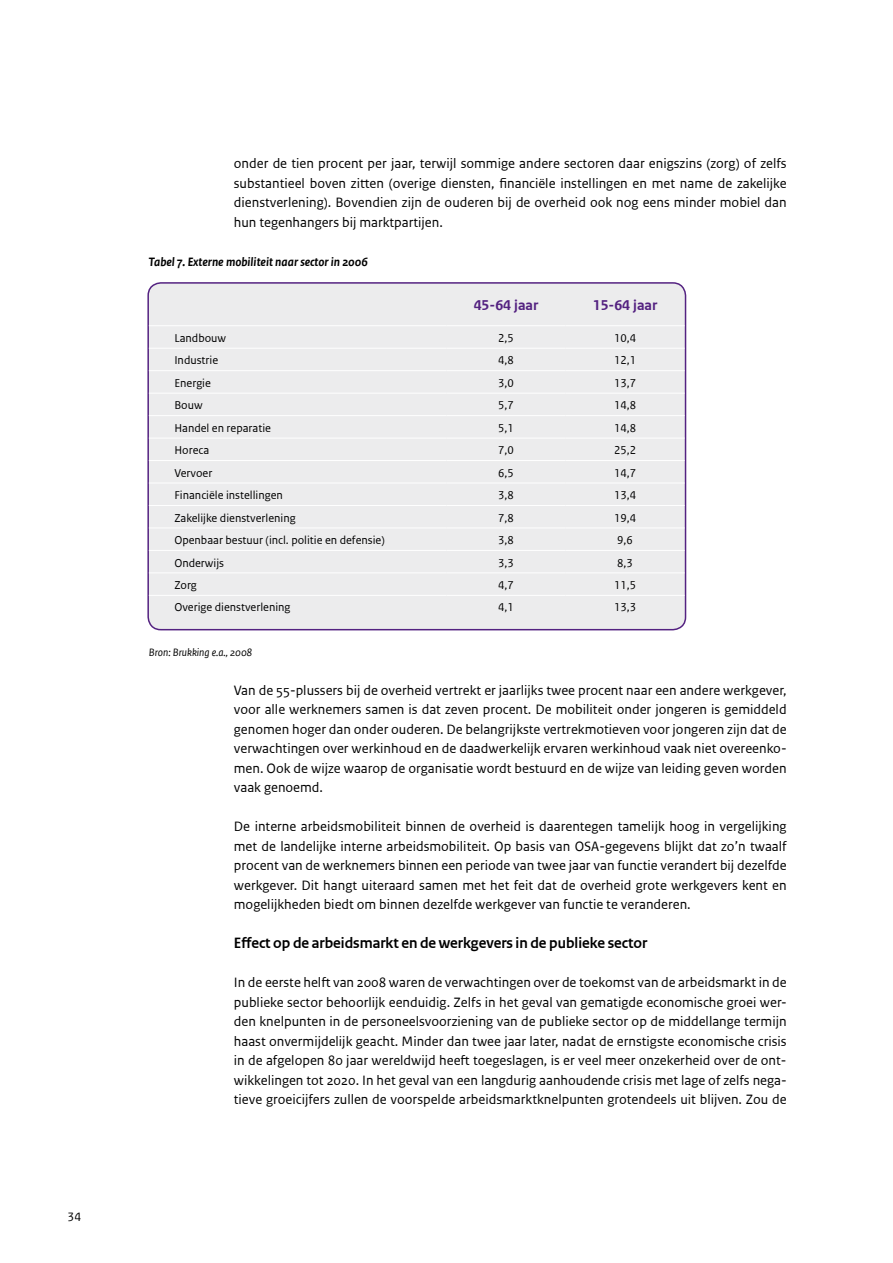
<style>
.page{position:relative;width:893px;height:1263px;background:#fff}
.page>*{position:absolute;margin:0;border:0;box-sizing:border-box;transform-origin:0 0}
.t1{font:700 15.75px "Rijksoverheid Sans Heading TT";color:#000}
.t2{font:700 15px "Rijksoverheid Sans Text TT";color:#542281}
.t3{font:14.25px/19.5px "Rijksoverheid Sans Text TT";color:#000;text-align:justify}
.t4{font:italic 700 12.75px "Rijksoverheid Sans Text TT";color:#000}
.t5{font:12.75px "Rijksoverheid Sans Text TT";color:#000}
.t6{font:12px "Rijksoverheid Sans Text TT";color:#000}
.t7{font:italic 11.25px "Rijksoverheid Sans Text TT";color:#000}
</style>
<div class="page">
<div style="left:148px;top:283px;width:537px;height:347px;background:#ececed;border-radius:13px"></div>
<div style="left:147px;top:282px;width:539px;height:348px;border:2px solid #542281;border-radius:13px"></div>
<hr style="left:149px;top:325px;width:297px;height:1px;background:#fff">
<hr style="left:446px;top:325px;width:120px;height:1px;background:#fff">
<hr style="left:566px;top:325px;width:119px;height:1px;background:#fff">
<hr style="left:149px;top:348px;width:297px;height:1px;background:#fff">
<hr style="left:446px;top:348px;width:120px;height:1px;background:#fff">
<hr style="left:566px;top:348px;width:119px;height:1px;background:#fff">
<hr style="left:149px;top:370px;width:297px;height:1px;background:#fff">
<hr style="left:446px;top:370px;width:120px;height:1px;background:#fff">
<hr style="left:566px;top:370px;width:119px;height:1px;background:#fff">
<hr style="left:149px;top:393px;width:297px;height:1px;background:#fff">
<hr style="left:446px;top:393px;width:120px;height:1px;background:#fff">
<hr style="left:566px;top:393px;width:119px;height:1px;background:#fff">
<hr style="left:149px;top:415px;width:297px;height:1px;background:#fff">
<hr style="left:446px;top:415px;width:120px;height:1px;background:#fff">
<hr style="left:566px;top:415px;width:119px;height:1px;background:#fff">
<hr style="left:149px;top:438px;width:297px;height:1px;background:#fff">
<hr style="left:446px;top:438px;width:120px;height:1px;background:#fff">
<hr style="left:566px;top:438px;width:119px;height:1px;background:#fff">
<hr style="left:149px;top:460px;width:297px;height:1px;background:#fff">
<hr style="left:446px;top:460px;width:120px;height:1px;background:#fff">
<hr style="left:566px;top:460px;width:119px;height:1px;background:#fff">
<hr style="left:149px;top:483px;width:297px;height:1px;background:#fff">
<hr style="left:446px;top:483px;width:120px;height:1px;background:#fff">
<hr style="left:566px;top:483px;width:119px;height:1px;background:#fff">
<hr style="left:149px;top:505px;width:297px;height:1px;background:#fff">
<hr style="left:446px;top:505px;width:120px;height:1px;background:#fff">
<hr style="left:566px;top:505px;width:119px;height:1px;background:#fff">
<hr style="left:149px;top:528px;width:297px;height:1px;background:#fff">
<hr style="left:446px;top:528px;width:120px;height:1px;background:#fff">
<hr style="left:566px;top:528px;width:119px;height:1px;background:#fff">
<hr style="left:149px;top:550px;width:297px;height:1px;background:#fff">
<hr style="left:446px;top:550px;width:120px;height:1px;background:#fff">
<hr style="left:566px;top:550px;width:119px;height:1px;background:#fff">
<hr style="left:149px;top:572px;width:297px;height:1px;background:#fff">
<hr style="left:446px;top:572px;width:120px;height:1px;background:#fff">
<hr style="left:566px;top:572px;width:119px;height:1px;background:#fff">
<hr style="left:149px;top:595px;width:297px;height:1px;background:#fff">
<hr style="left:446px;top:595px;width:120px;height:1px;background:#fff">
<hr style="left:566px;top:595px;width:119px;height:1px;background:#fff">
<p class="t5" style="left:68px;top:1210px;width:15px">34</p>
<p class="t3" style="left:234px;top:154px;width:554px">onder de tien procent per jaar, terwijl sommige andere sectoren daar enigszins (zorg) of zelfs substantieel boven zitten (overige diensten, financiële instellingen en met name de zakelijke dienstverlening). Bovendien zijn de ouderen bij de overheid ook nog eens minder mobiel dan hun tegenhangers bij marktpartijen.</p>
<p class="t4" style="left:149px;top:254px;width:221px">Tabel 7. Externe mobiliteit naar sector in 2006</p>
<p class="t2" style="left:474px;top:297px;width:66px">45-64 jaar</p>
<p class="t2" style="left:593px;top:297px;width:66px">15-64 jaar</p>
<p class="t6" style="left:174px;top:331px;width:53px">Landbouw</p>
<p class="t6" style="left:498px;top:331px;width:17px">2,5</p>
<p class="t6" style="left:614px;top:331px;width:24px">10,4</p>
<p class="t6" style="left:174px;top:353px;width:45px">Industrie</p>
<p class="t6" style="left:498px;top:353px;width:17px">4,8</p>
<p class="t6" style="left:614px;top:353px;width:24px">12,1</p>
<p class="t6" style="left:174px;top:376px;width:38px">Energie</p>
<p class="t6" style="left:498px;top:376px;width:17px">3,0</p>
<p class="t6" style="left:614px;top:376px;width:24px">13,7</p>
<p class="t6" style="left:174px;top:398px;width:30px">Bouw</p>
<p class="t6" style="left:498px;top:398px;width:17px">5,7</p>
<p class="t6" style="left:614px;top:398px;width:24px">14,8</p>
<p class="t6" style="left:174px;top:421px;width:98px">Handel en reparatie</p>
<p class="t6" style="left:498px;top:421px;width:17px">5,1</p>
<p class="t6" style="left:614px;top:421px;width:24px">14,8</p>
<p class="t6" style="left:174px;top:443px;width:36px">Horeca</p>
<p class="t6" style="left:498px;top:443px;width:17px">7,0</p>
<p class="t6" style="left:614px;top:443px;width:24px">25,2</p>
<p class="t6" style="left:174px;top:466px;width:40px">Vervoer</p>
<p class="t6" style="left:498px;top:466px;width:17px">6,5</p>
<p class="t6" style="left:614px;top:466px;width:24px">14,7</p>
<p class="t6" style="left:174px;top:488px;width:110px">Financiële instellingen</p>
<p class="t6" style="left:498px;top:488px;width:17px">3,8</p>
<p class="t6" style="left:614px;top:488px;width:24px">13,4</p>
<p class="t6" style="left:174px;top:511px;width:123px">Zakelijke dienstverlening</p>
<p class="t6" style="left:498px;top:511px;width:17px">7,8</p>
<p class="t6" style="left:614px;top:511px;width:24px">19,4</p>
<p class="t6" style="left:174px;top:533px;width:212px">Openbaar bestuur (incl. politie en defensie)</p>
<p class="t6" style="left:498px;top:533px;width:17px">3,8</p>
<p class="t6" style="left:617px;top:533px;width:17px">9,6</p>
<p class="t6" style="left:174px;top:556px;width:51px">Onderwijs</p>
<p class="t6" style="left:498px;top:556px;width:17px">3,3</p>
<p class="t6" style="left:617px;top:556px;width:17px">8,3</p>
<p class="t6" style="left:174px;top:578px;width:24px">Zorg</p>
<p class="t6" style="left:498px;top:578px;width:17px">4,7</p>
<p class="t6" style="left:614px;top:578px;width:24px">11,5</p>
<p class="t6" style="left:174px;top:601px;width:118px">Overige dienstverlening</p>
<p class="t6" style="left:498px;top:601px;width:17px">4,1</p>
<p class="t6" style="left:614px;top:601px;width:24px">13,3</p>
<p class="t7" style="left:149px;top:646px;width:105px">Bron: Brukking e.a., 2008</p>
<p class="t3" style="left:234px;top:681px;width:554px">Van de 55-plussers bij de overheid vertrekt er jaarlijks twee procent naar een andere werkgever, voor alle werknemers samen is dat zeven procent. De mobiliteit onder jongeren is gemiddeld genomen hoger dan onder ouderen. De belangrijkste vertrekmotieven voor jongeren zijn dat de verwachtingen over werkinhoud en de daadwerkelijk ervaren werkinhoud vaak niet overeenko&shy;men. Ook de wijze waarop de organisatie wordt bestuurd en de wijze van leiding geven worden vaak genoemd.</p>
<p class="t3" style="left:234px;top:817px;width:554px">De interne arbeidsmobiliteit binnen de overheid is daarentegen tamelijk hoog in vergelijking met de landelijke interne arbeidsmobiliteit. Op basis van OSA-gegevens blijkt dat zo’n twaalf procent van de werknemers binnen een periode van twee jaar van functie verandert bij dezelfde werkgever. Dit hangt uiteraard samen met het feit dat de overheid grote werkgevers kent en mogelijkheden biedt om binnen dezelfde werkgever van functie te veranderen.</p>
<p class="t1" style="left:234px;top:934px;width:415px">Effect op de arbeidsmarkt en de werkgevers in de publieke sector</p>
<p class="t3" style="left:234px;top:973px;width:554px">In de eerste helft van 2008 waren de verwachtingen over de toekomst van de arbeidsmarkt in de publieke sector behoorlijk eenduidig. Zelfs in het geval van gematigde economische groei wer&shy;den knelpunten in de personeelsvoorziening van de publieke sector op de middellange termijn haast onvermijdelijk geacht. Minder dan twee jaar later, nadat de ernstigste economische crisis in de afgelopen 80 jaar wereldwijd heeft toegeslagen, is er veel meer onzekerheid over de ont&shy;wikkelingen tot 2020. In het geval van een langdurig aanhoudende crisis met lage of zelfs nega&shy;tieve groeicijfers zullen de voorspelde arbeidsmarktknelpunten grotendeels uit blijven. Zou de</p>
</div>
